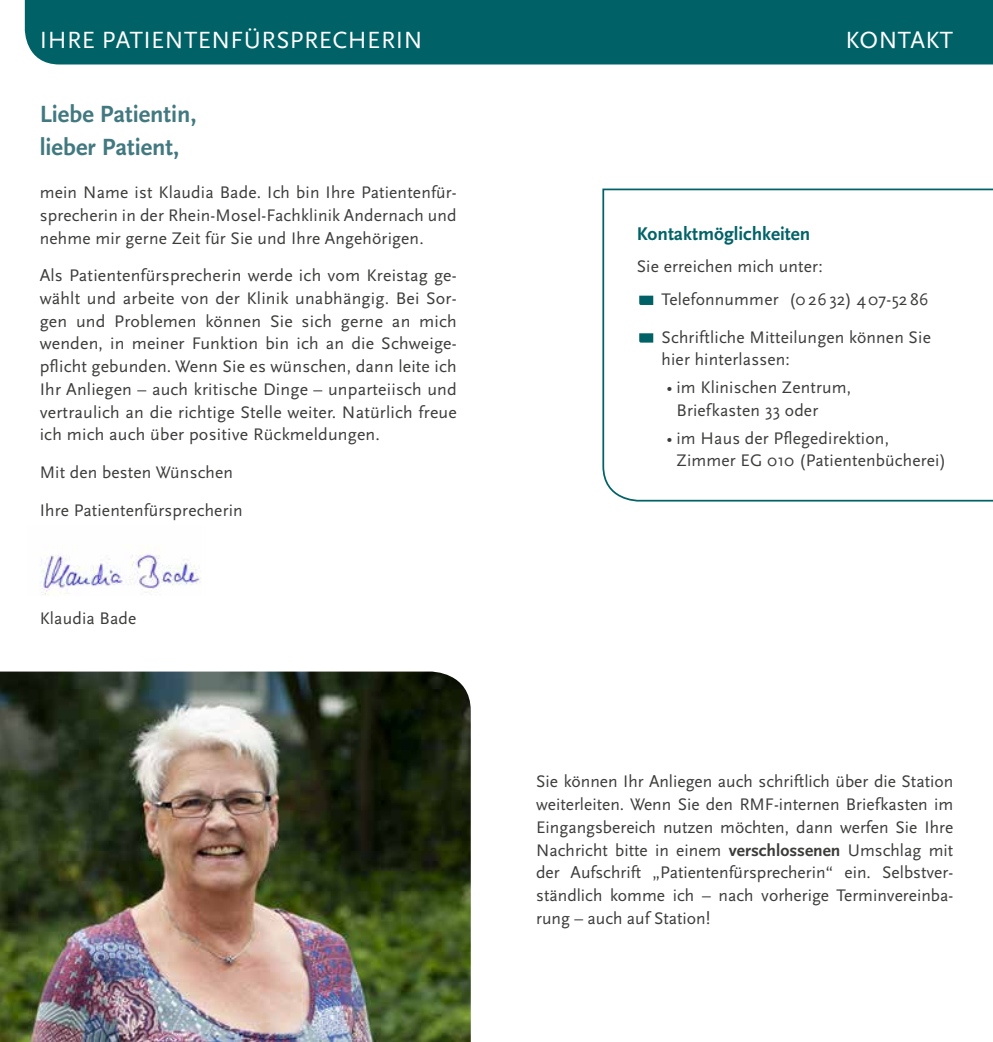
<style>
.page{position:relative;width:993px;height:1042px;background:#fff}
.page>*{position:absolute;margin:0;border:0;box-sizing:border-box;transform-origin:0 0}
.t1{font:24.5px "Scala Sans OT";letter-spacing:.02em;color:#fff}
.t2{font:700 24.5px/33.2px "Scala Sans OT";color:#427980}
.t3{font:700 19.25px "Scala Sans OT";color:#006267}
.t4{font:17.5px/22.8px "Scala Sans OT";letter-spacing:.01em;color:#3c3c3b}
.s1{font-weight:700}
</style>
<div class="page">
<div style="left:25px;top:0;width:967px;height:64px;background:#006267"></div>
<img style="left:0;top:671px;width:470px;height:371px">
<svg style="left:602px;top:188px;width:390px;height:314px"></svg>
<svg style="left:639px;top:296px;width:14px;height:9px"></svg>
<svg style="left:639px;top:333px;width:14px;height:10px"></svg>
<img style="left:40px;top:545px;width:161px;height:50px">
<h1 class="t1" style="left:40px;top:27px;width:384px">IHRE PATIENTENFÜRSPRECHERIN</h1>
<h1 class="t1" style="left:845px;top:27px;width:109px">KONTAKT</h1>
<h1 class="t2" style="left:40px;top:98px;width:158px">Liebe Patientin, lieber Patient,</h1>
<p class="t4" style="left:40px;top:181px;width:418px;text-align:justify">mein Name ist Klaudia Bade. Ich bin Ihre Patientenfür&shy;sprecherin in der Rhein-Mosel-Fachklinik Andernach und nehme mir gerne Zeit für Sie und Ihre Angehörigen.</p>
<p class="t4" style="left:40px;top:264px;width:418px;text-align:justify">Als Patientenfürsprecherin werde ich vom Kreistag ge&shy;wählt und arbeite von der Klinik unabhängig. Bei Sor&shy;gen und Problemen können Sie sich gerne an mich wenden, in meiner Funktion bin ich an die Schweige&shy;pflicht gebunden. Wenn Sie es wünschen, dann leite ich Ihr Anliegen – auch kritische Dinge – unparteiisch und vertraulich an die richtige Stelle weiter. Natürlich freue ich mich auch über positive Rückmeldungen.</p>
<p class="t4" style="left:40px;top:454px;width:204px;line-height:37.6px">Mit den besten Wünschen<br>Ihre Patientenfürsprecherin</p>
<p class="t4" style="left:40px;top:607px;width:98px">Klaudia Bade</p>
<p class="t3" style="left:636px;top:223px;width:175px">Kontaktmöglichkeiten</p>
<p class="t4" style="left:661px;top:251px;width:268px;line-height:32.7px;text-indent:-25px">Sie erreichen mich unter:<br>Telefonnummer (0 26 32) 4 07-52 86</p>
<p class="t4" style="left:661px;top:326px;width:271px">Schriftliche Mitteilungen können Sie hier hinterlassen:</p>
<p class="t4" style="left:676px;top:376px;width:176px;text-indent:-10px">• im Klinischen Zentrum,<br>Briefkasten 33 oder</p>
<p class="t4" style="left:676px;top:427px;width:271px;text-indent:-10px">• im Haus der Pflegedirektion,<br>Zimmer EG 010 (Patientenbücherei)</p>
<p class="t4" style="left:536px;top:771px;width:418px;text-align:justify">Sie können Ihr Anliegen auch schriftlich über die Station weiterleiten. Wenn Sie den RMF-internen Briefkasten im Eingangsbereich nutzen möchten, dann werfen Sie Ihre Nachricht bitte in einem <span class="s1">verschlossenen</span> Umschlag mit der Aufschrift „Patientenfürsprecherin“ ein. Selbstver&shy;ständlich komme ich – nach vorherige Terminvereinba&shy;rung – auch auf Station!</p>
</div>
